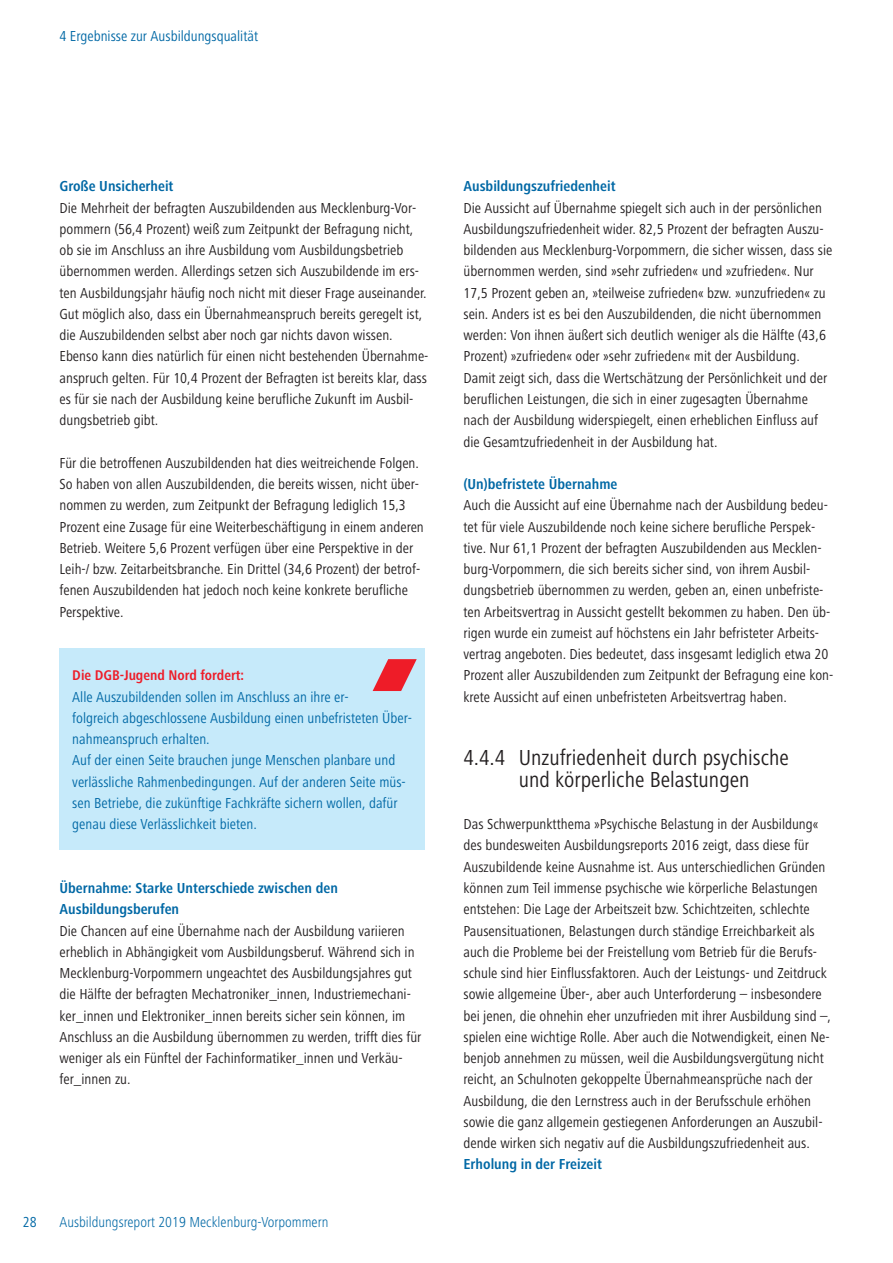
<style>
.page{position:relative;width:893px;height:1263px;background:#fff}
.page>*{position:absolute;margin:0;border:0;box-sizing:border-box;transform-origin:0 0}
.t1{font:condensed 22.5px/21.3px "Frutiger Next LT";color:#231f20}
.t2{font:condensed 15px/21.3px "Frutiger Next LT";color:#231f20}
.t3{font:condensed 15px/21.3px "Frutiger Next LT";color:#0068a5}
.t4{font:700 condensed 15px/21.3px "Frutiger Next LT";color:#0068a5}
.t5{font:300 condensed 15px "Frutiger Next LT";color:#0068a5}
.t6{font:700 condensed 14.55px "Frutiger Next LT";color:#ee1c28}
</style>
<div class="page">
<div style="left:60px;top:648px;width:365px;height:202px;background:#c6eafa"></div>
<svg style="left:373px;top:659px;width:44px;height:32px"></svg>
<p class="t3" style="left:60px;top:27px;width:200px">4 Ergebnisse zur Ausbildungsqualität</p>
<p class="t4" style="left:60px;top:177px;width:115px">Große Unsicherheit</p>
<p class="t2" style="left:60px;top:199px;width:370px">Die Mehrheit der befragten Auszubildenden aus Mecklenburg-Vor&shy;pommern (56,4 Prozent) weiß zum Zeitpunkt der Befragung nicht, ob sie im Anschluss an ihre Ausbildung vom Ausbildungsbetrieb übernommen werden. Allerdings setzen sich Auszubildende im ers&shy;ten Ausbildungsjahr häufig noch nicht mit dieser Frage auseinander.<br>Gut möglich also, dass ein Übernahmeanspruch bereits geregelt ist, die Auszubildenden selbst aber noch gar nichts davon wissen.<br>Ebenso kann dies natürlich für einen nicht bestehenden Übernahme&shy;anspruch gelten. Für 10,4 Prozent der Befragten ist bereits klar, dass es für sie nach der Ausbildung keine berufliche Zukunft im Ausbil&shy;dungsbetrieb gibt.</p>
<p class="t2" style="left:60px;top:454px;width:366px">Für die betroffenen Auszubildenden hat dies weitreichende Folgen.<br>So haben von allen Auszubildenden, die bereits wissen, nicht über&shy;nommen zu werden, zum Zeitpunkt der Befragung lediglich 15,3<br>Prozent eine Zusage für eine Weiterbeschäftigung in einem anderen Betrieb. Weitere 5,6 Prozent verfügen über eine Perspektive in der Leih-/ bzw. Zeitarbeitsbranche. Ein Drittel (34,6 Prozent) der betrof&shy;fenen Auszubildenden hat jedoch noch keine konkrete berufliche Perspektive.</p>
<p class="t6" style="left:72px;top:671px;width:173px">Die DGB-Jugend Nord fordert:</p>
<p class="t3" style="left:72px;top:688px;width:341px">Alle Auszubildenden sollen im Anschluss an ihre er-<br>folgreich abgeschlossene Ausbildung einen unbefristeten Über&shy;nahmeanspruch erhalten.<br>Auf der einen Seite brauchen junge Menschen planbare und verlässliche Rahmenbedingungen. Auf der anderen Seite müs&shy;sen Betriebe, die zukünftige Fachkräfte sichern wollen, dafür genau diese Verlässlichkeit bieten.</p>
<p class="t4" style="left:60px;top:879px;width:280px">Übernahme: Starke Unterschiede zwischen den<br>Ausbildungsberufen</p>
<p class="t2" style="left:60px;top:921px;width:363px">Die Chancen auf eine Übernahme nach der Ausbildung variieren erheblich in Abhängigkeit vom Ausbildungsberuf. Während sich in Mecklenburg-Vorpommern ungeachtet des Ausbildungsjahres gut die Hälfte der befragten Mechatroniker_innen, Industriemechani&shy;ker_innen und Elektroniker_innen bereits sicher sein können, im Anschluss an die Ausbildung übernommen zu werden, trifft dies für weniger als ein Fünftel der Fachinformatiker_innen und Verkäu&shy;fer_innen zu.</p>
<p class="t3" style="left:23px;top:1213px;width:15px">28</p>
<p class="t5" style="left:60px;top:1217px;width:270px">Ausbildungsreport 2019 Mecklenburg-Vorpommern</p>
<p class="t4" style="left:463px;top:177px;width:154px">Ausbildungszufriedenheit</p>
<p class="t2" style="left:463px;top:199px;width:370px">Die Aussicht auf Übernahme spiegelt sich auch in der persönlichen Ausbildungszufriedenheit wider. 82,5 Prozent der befragten Auszu&shy;bildenden aus Mecklenburg-Vorpommern, die sicher wissen, dass sie übernommen werden, sind »sehr zufrieden« und »zufrieden«. Nur 17,5 Prozent geben an, »teilweise zufrieden« bzw. »unzufrieden« zu sein. Anders ist es bei den Auszubildenden, die nicht übernommen werden: Von ihnen äußert sich deutlich weniger als die Hälfte (43,6<br>Prozent) »zufrieden« oder »sehr zufrieden« mit der Ausbildung.<br>Damit zeigt sich, dass die Wertschätzung der Persönlichkeit und der beruflichen Leistungen, die sich in einer zugesagten Übernahme nach der Ausbildung widerspiegelt, einen erheblichen Einfluss auf die Gesamtzufriedenheit in der Ausbildung hat.</p>
<p class="t4" style="left:463px;top:475px;width:155px">(Un)befristete Übernahme</p>
<p class="t2" style="left:463px;top:496px;width:371px">Auch die Aussicht auf eine Übernahme nach der Ausbildung bedeu&shy;tet für viele Auszubildende noch keine sichere berufliche Perspek&shy;tive. Nur 61,1 Prozent der befragten Auszubildenden aus Mecklen&shy;burg-Vorpommern, die sich bereits sicher sind, von ihrem Ausbil&shy;dungsbetrieb übernommen zu werden, geben an, einen unbefriste&shy;ten Arbeitsvertrag in Aussicht gestellt bekommen zu haben. Den üb&shy;rigen wurde ein zumeist auf höchstens ein Jahr befristeter Arbeits&shy;vertrag angeboten. Dies bedeutet, dass insgesamt lediglich etwa 20<br>Prozent aller Auszubildenden zum Zeitpunkt der Befragung eine kon&shy;krete Aussicht auf einen unbefristeten Arbeitsvertrag haben.</p>
<h1 class="t1" style="left:519px;top:750px;width:272px;text-indent:-55px">4.4.4 Unzufriedenheit durch psychische und körperliche Belastungen</h1>
<p class="t2" style="left:463px;top:815px;width:369px">Das Schwerpunktthema »Psychische Belastung in der Ausbildung« des bundesweiten Ausbildungsreports 2016 zeigt, dass diese für Auszubildende keine Ausnahme ist. Aus unterschiedlichen Gründen können zum Teil immense psychische wie körperliche Belastungen entstehen: Die Lage der Arbeitszeit bzw. Schichtzeiten, schlechte Pausensituationen, Belastungen durch ständige Erreichbarkeit als auch die Probleme bei der Freistellung vom Betrieb für die Berufs&shy;schule sind hier Einflussfaktoren. Auch der Leistungs- und Zeitdruck sowie allgemeine Über-, aber auch Unterforderung – insbesondere bei jenen, die ohnehin eher unzufrieden mit ihrer Ausbildung sind –, spielen eine wichtige Rolle. Aber auch die Notwendigkeit, einen Ne&shy;benjob annehmen zu müssen, weil die Ausbildungsvergütung nicht reicht, an Schulnoten gekoppelte Übernahmeansprüche nach der Ausbildung, die den Lernstress auch in der Berufsschule erhöhen sowie die ganz allgemein gestiegenen Anforderungen an Auszubil&shy;dende wirken sich negativ auf die Ausbildungszufriedenheit aus.</p>
<p class="t4" style="left:463px;top:1155px;width:140px">Erholung in der Freizeit</p>
</div>
